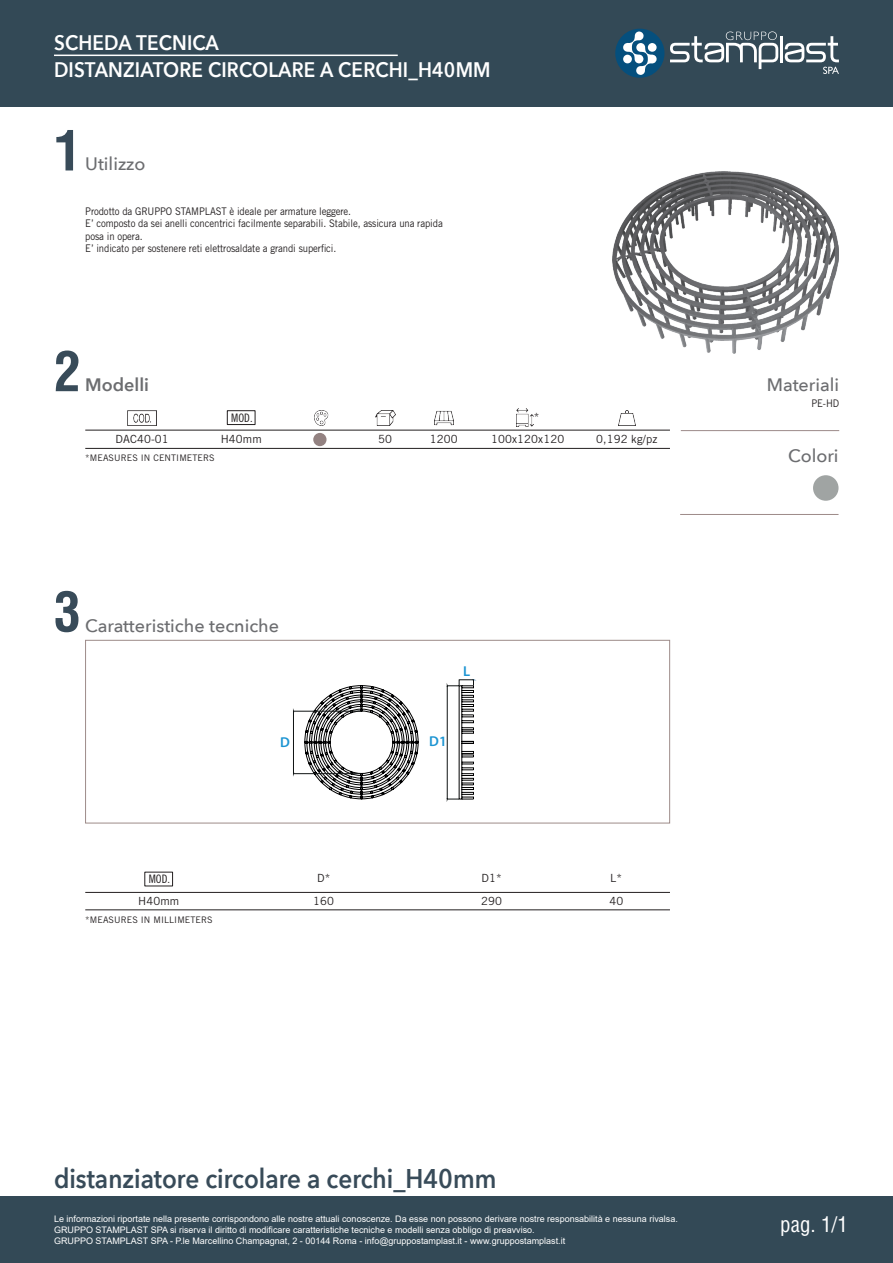
<style>
.page{position:relative;width:893px;height:1263px;background:#fff}
.page>*{position:absolute;margin:0;border:0;box-sizing:border-box;transform-origin:0 0}
.t1{font:700 condensed 54px "Helvetica CE";color:#384b59}
.t2{font:600 27px "Avenir Next";color:#384b59;scale:.9 1}
.t3{font:600 21px "Avenir Next";letter-spacing:.01em;color:#fff;scale:.9 1}
.t4{font:condensed 21px "Helvetica";color:#fff}
.t5{font:500 18px "Avenir Next";color:#6c6d70}
.t6{font:600 18px "Avenir Next";color:#6c6d70}
.t7{font:600 14.4px "Myriad Pro";color:#1c94d2}
.t8{font:11.7px "Trade Gothic LT Std Cn 18";color:#231f20}
.Contenuto_Catalogo{font:11.25px "Trade Gothic LT Std";letter-spacing:.01em;color:#231f20}
.t9{font:10.5px/12.6px "Trade Gothic LT Std";letter-spacing:-.01em;color:#231f20;scale:.91 1}
.t10{font:9px "Arial";color:#fff}
.Contenuto_Catalogo-2{font:9px "Trade Gothic LT Std";letter-spacing:.01em;color:#231f20}
</style>
<div class="page">
<div style="left:0;top:1197px;width:893px;height:66px;background:#334956"></div>
<div style="left:0;top:0;width:893px;height:106px;background:#334956"></div>
<div style="left:615px;top:29px;width:49px;height:49px;background:#054f7d;border-radius:50%"></div>
<hr style="left:780px;top:36px;width:3px;height:26px;background:#fff">
<svg style="left:670px;top:31px;width:108px;height:38px"></svg>
<svg style="left:623px;top:31px;width:34px;height:44px"></svg>
<div style="left:648px;top:43px;width:9px;height:9px;background:#fff;border-radius:50%"></div>
<div style="left:623px;top:55px;width:9px;height:8px;background:#fff;border-radius:50%"></div>
<svg style="left:785px;top:36px;width:54px;height:38px"></svg>
<hr style="left:54px;top:55px;width:344px;height:1px;background:#fff">
<div style="left:85px;top:640px;width:585px;height:183px;border:1px solid #9d8b89"></div>
<hr style="left:680px;top:514px;width:158px;height:1px;background:#9d8b89">
<hr style="left:681px;top:430px;width:158px;height:1px;background:#9d8b89">
<hr style="left:85px;top:430px;width:585px;height:1px;background:#231f20">
<hr style="left:85px;top:448px;width:585px;height:1px;background:#231f20">
<hr style="left:85px;top:892px;width:585px;height:1px;background:#231f20">
<hr style="left:85px;top:909px;width:585px;height:1px;background:#231f20">
<div style="left:813px;top:475px;width:25px;height:26px;background:#a0a4a3;border-radius:50%"></div>
<img style="left:613px;top:171px;width:225px;height:183px">
<img style="left:128px;top:410px;width:29px;height:15px">
<div style="left:227px;top:410px;width:28px;height:15px;border:1px solid #231f20"></div>
<img style="left:314px;top:410px;width:14px;height:15px">
<img style="left:375px;top:410px;width:20px;height:15px">
<img style="left:434px;top:411px;width:19px;height:15px">
<img style="left:516px;top:409px;width:18px;height:17px">
<img style="left:618px;top:410px;width:17px;height:15px">
<div style="left:313px;top:433px;width:14px;height:13px;background:#938281;border-radius:50%"></div>
<hr style="left:293px;top:743px;width:1px;height:30px;background:#0f1313">
<hr style="left:293px;top:712px;width:1px;height:31px;background:#0f1313">
<hr style="left:293px;top:773px;width:68px;height:1px;background:#0f1313">
<hr style="left:293px;top:711px;width:68px;height:1px;background:#0f1313">
<svg style="left:304px;top:679px;width:170px;height:121px"></svg>
<p class="t3" style="left:54px;top:24px;width:185px">SCHEDA TECNICA</p>
<p class="t3" style="left:54px;top:51px;width:487px">DISTANZIATORE CIRCOLARE A CERCHI_H40MM</p>
<p class="t1" style="left:54px;top:117px;width:28px">1</p>
<p class="t5" style="left:85px;top:149px;width:62px">Utilizzo</p>
<p class="t9" style="left:85px;top:204px;width:294px">Prodotto da GRUPPO STAMPLAST è ideale per armature leggere.</p>
<p class="t9" style="left:85px;top:217px;width:394px">E’ composto da sei anelli concentrici facilmente separabili. Stabile, assicura una rapida posa in opera.</p>
<p class="t9" style="left:85px;top:242px;width:277px">E’ indicato per sostenere reti elettrosaldate a grandi superfici.</p>
<p class="t1" style="left:54px;top:338px;width:28px">2</p>
<p class="t6" style="left:85px;top:369px;width:65px">Modelli</p>
<p class="t8" style="left:231px;top:411px;width:23px">MOD.</p>
<p class="Contenuto_Catalogo" style="left:534px;top:410px;width:7px">*</p>
<p class="Contenuto_Catalogo" style="left:116px;top:433px;width:55px">DAC40-01</p>
<p class="Contenuto_Catalogo" style="left:221px;top:433px;width:43px">H40mm</p>
<p class="Contenuto_Catalogo" style="left:378px;top:433px;width:15px">50</p>
<p class="Contenuto_Catalogo" style="left:430px;top:433px;width:29px">1200</p>
<p class="Contenuto_Catalogo" style="left:491px;top:433px;width:74px">100x120x120</p>
<p class="Contenuto_Catalogo" style="left:596px;top:433px;width:63px">0,192 kg/pz</p>
<p class="Contenuto_Catalogo-2" style="left:85px;top:453px;width:131px">*MEASURES IN CENTIMETERS</p>
<p class="t1" style="left:54px;top:578px;width:28px">3</p>
<p class="t5" style="left:85px;top:610px;width:195px">Caratteristiche tecniche</p>
<p class="t7" style="left:463px;top:662px;width:9px">L</p>
<p class="t7" style="left:280px;top:733px;width:11px">D</p>
<p class="t7" style="left:429px;top:732px;width:19px">D1</p>
<p class="t8" style="left:149px;top:872px;width:23px">MOD.</p>
<p class="Contenuto_Catalogo" style="left:317px;top:871px;width:15px">D*</p>
<p class="Contenuto_Catalogo" style="left:482px;top:871px;width:22px">D1*</p>
<p class="Contenuto_Catalogo" style="left:610px;top:871px;width:13px">L*</p>
<p class="Contenuto_Catalogo" style="left:138px;top:894px;width:43px">H40mm</p>
<p class="Contenuto_Catalogo" style="left:313px;top:894px;width:22px">160</p>
<p class="Contenuto_Catalogo" style="left:481px;top:894px;width:22px">290</p>
<p class="Contenuto_Catalogo" style="left:609px;top:894px;width:15px">40</p>
<p class="Contenuto_Catalogo-2" style="left:85px;top:914px;width:129px">*MEASURES IN MILLIMETERS</p>
<p class="t5" style="left:767px;top:370px;width:74px">Materiali</p>
<p class="t9" style="left:811px;top:397px;width:32px">PE-HD</p>
<p class="t5" style="left:788px;top:440px;width:52px">Colori</p>
<p class="t2" style="left:54px;top:1155px;width:493px">distanziatore circolare a cerchi_H40mm</p>
<p class="t10" style="left:54px;top:1213px;width:625px">Le informazioni riportate nella presente corrispondono alle nostre attuali conoscenze. Da esse non possono derivare nostre responsabilità e nessuna rivalsa.</p>
<p class="t10" style="left:54px;top:1224px;width:482px">GRUPPO STAMPLAST SPA si riserva il diritto di modificare caratteristiche tecniche e modelli senza obbligo di preavviso.</p>
<p class="t10" style="left:54px;top:1235px;width:513px">GRUPPO STAMPLAST SPA - P.le Marcellino Champagnat, 2 - 00144 Roma - info@gruppostamplast.it - www.gruppostamplast.it</p>
<p class="t4" style="left:780px;top:1211px;width:69px">pag. 1/1</p>
</div>
